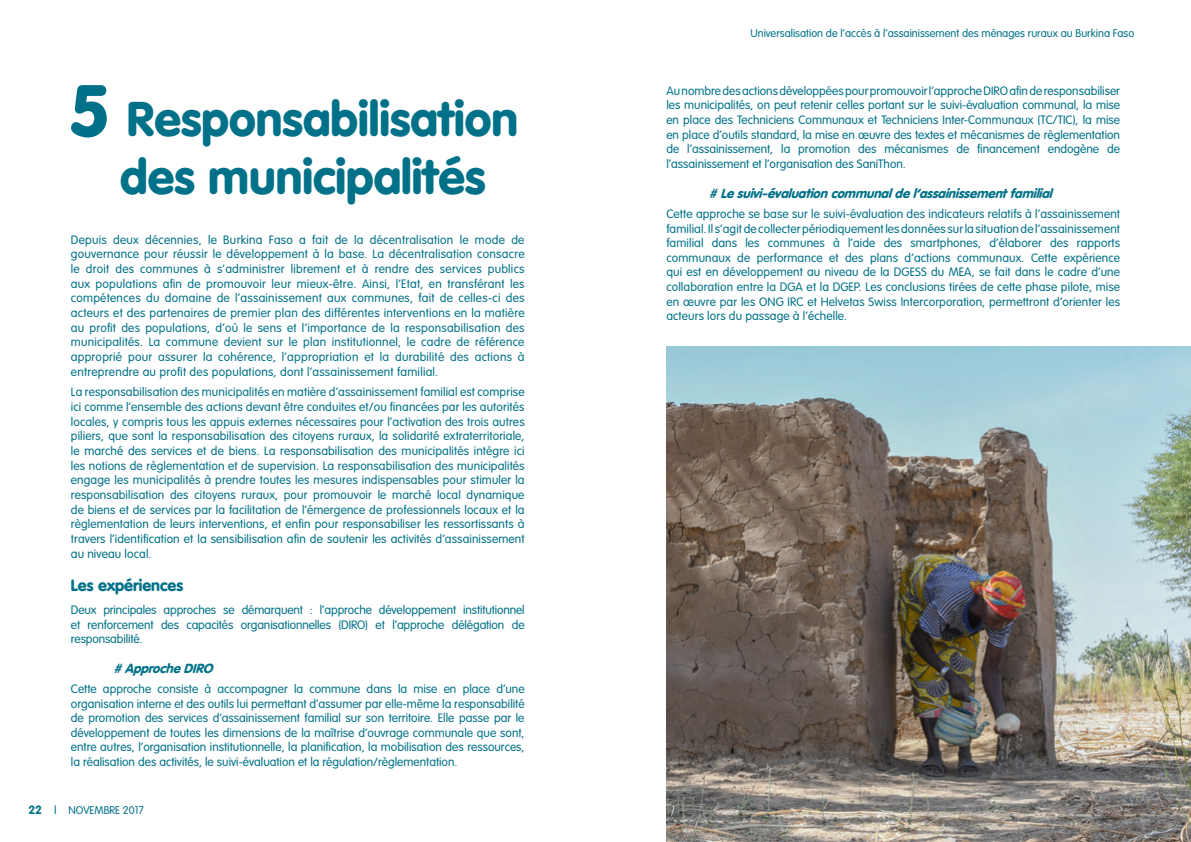
<style>
.page{position:relative;width:1191px;height:842px;background:#fff}
.page>*{position:absolute;margin:0;border:0;box-sizing:border-box;transform-origin:0 0}
.t1{font:900 48px/57.6px "VAG Rounded Std";color:#007188;text-align:center}
.t2{font:900 16px "VAG Rounded Std";color:#007188}
.t3{font:italic 900 13px "VAG Rounded Std";color:#007188}
.t4{font:300 12px/14.7px "VAG Rounded Std";letter-spacing:.005em;color:#007188;text-align:justify}
.t5{font:300 11px "VAG Rounded Std";color:#007188}
.s1{font-size:72px}
.s2{font-family:"VAG Rounded Bold";font-weight:400;font-size:12px}
.s3{font-family:"VAG Rounded";font-size:12px}
</style>
<div class="page">
<img style="left:666px;top:347px;width:525px;height:495px">
<h1 class="t1" style="left:71px;top:92px;width:449px"><span class="s1">5</span> Responsabilisation des municipalités</h1>
<p class="t4" style="left:71px;top:232px;width:455px">Depuis deux décennies, le Burkina Faso a fait de la décentralisation le mode de gouvernance pour réussir le développement à la base. La décentralisation consacre le droit des communes à s’administrer librement et à rendre des services publics aux populations afin de promouvoir leur mieux-être. Ainsi, l’Etat, en transférant les compétences du domaine de l’assainissement aux communes, fait de celles-ci des acteurs et des partenaires de premier plan des différentes interventions en la matière au profit des populations, d’où le sens et l’importance de la responsabilisation des municipalités. La commune devient sur le plan institutionnel, le cadre de référence approprié pour assurer la cohérence, l’appropriation et la durabilité des actions à entreprendre au profit des populations, dont l’assainissement familial.</p>
<p class="t4" style="left:71px;top:385px;width:455px">La responsabilisation des municipalités en matière d’assainissement familial est comprise ici comme l’ensemble des actions devant être conduites et/ou financées par les autorités locales, y compris tous les appuis externes nécessaires pour l’activation des trois autres piliers, que sont la responsabilisation des citoyens ruraux, la solidarité extraterritoriale, le marché des services et de biens. La responsabilisation des municipalités intègre ici les notions de règlementation et de supervision. La responsabilisation des municipalités engage les municipalités à prendre toutes les mesures indispensables pour stimuler la responsabilisation des citoyens ruraux, pour promouvoir le marché local dynamique de biens et de services par la facilitation de l’émergence de professionnels locaux et la règlementation de leurs interventions, et enfin pour responsabiliser les ressortissants à travers l’identification et la sensibilisation afin de soutenir les activités d’assainissement au niveau local.</p>
<h2 class="t2" style="left:71px;top:576px;width:114px">Les expériences</h2>
<p class="t4" style="left:71px;top:603px;width:455px">Deux principales approches se démarquent : l’approche développement institutionnel et renforcement des capacités organisationnelles (DIRO) et l’approche délégation de responsabilité.</p>
<p class="t3" style="left:113px;top:661px;width:105px">#ApprocheDIRO</p>
<p class="t4" style="left:71px;top:682px;width:455px">Cette approche consiste à accompagner la commune dans la mise en place d’une organisation interne et des outils lui permettant d’assumer par elle-même la responsabilité de promotion des services d’assainissement familial sur son territoire. Elle passe par le développement de toutes les dimensions de la maîtrise d’ouvrage communale que sont, entre autres, l’organisation institutionnelle, la planification, la mobilisation des ressources, la réalisation des activités, le suivi-évaluation et la régulation/règlementation.</p>
<p class="t5" style="left:28px;top:803px;width:117px"><span class="s2">22</span> <span class="s3">I</span> NOVEMBRE 2017</p>
<p class="t5" style="left:750px;top:27px;width:385px">Universalisation de l’accès à l’assainissement des ménages ruraux au Burkina Faso</p>
<p class="t4" style="left:666px;top:84px;width:455px">Au nombre des actions développées pour promouvoir l’approche DIRO afin de responsabiliser les municipalités, on peut retenir celles portant sur le suivi-évaluation communal, la mise en place des Techniciens Communaux et Techniciens Inter-Communaux (TC/TIC), la mise en place d’outils standard, la mise en œuvre des textes et mécanismes de règlementation de l’assainissement, la promotion des mécanismes de financement endogène de l’assainissement et l’organisation des SaniThon.</p>
<p class="t3" style="left:709px;top:185px;width:349px">#Lesuivi-évaluationcommunaldel’assainissementfamilial</p>
<p class="t4" style="left:666px;top:207px;width:455px">Cette approche se base sur le suivi-évaluation des indicateurs relatifs à l’assainissement familial. Il s’agit de collecter périodiquement les données sur la situation de l’assainissement familial dans les communes à l’aide des smartphones, d’élaborer des rapports communaux de performance et des plans d’actions communaux. Cette expérience qui est en développement au niveau de la DGESS du MEA, se fait dans le cadre d’une collaboration entre la DGA et la DGEP. Les conclusions tirées de cette phase pilote, mise en œuvre par les ONG IRC et Helvetas Swiss Intercorporation, permettront d’orienter les acteurs lors du passage à l’échelle.</p>
</div>
